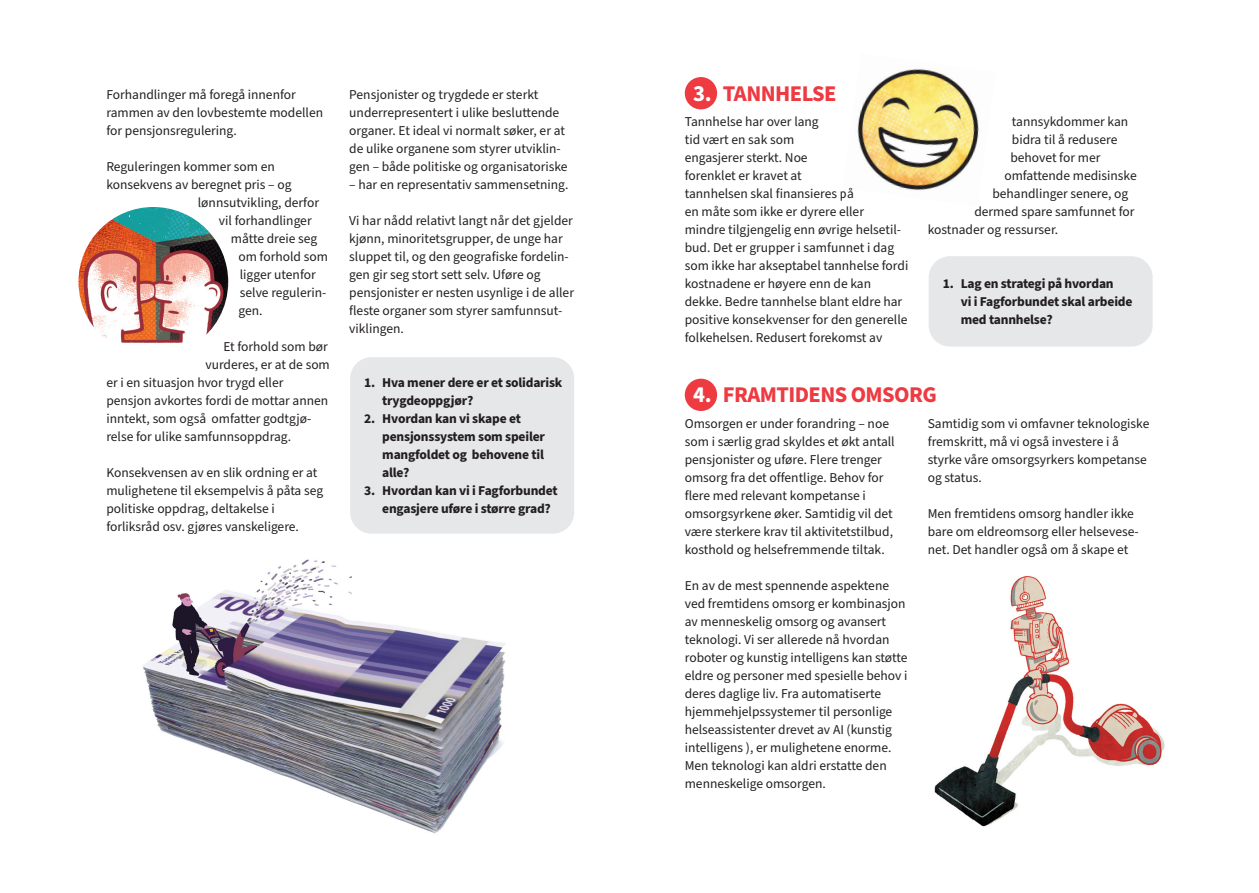
<style>
.page{position:relative;width:1259px;height:893px;background:#fff}
.page>*{position:absolute;margin:0;border:0;box-sizing:border-box;transform-origin:0 0}
.Mellomtittel{font:700 22.5px "Source Sans Pro";letter-spacing:-.025em;color:#ee3a41}
.Brødtekst{font:13.5px/18px "Source Sans Pro";color:#231f20}
.Tittel_liten{font:700 13.5px/18px "Source Sans Pro";letter-spacing:-.015em;color:#231f20}
.s1{color:#fff}
</style>
<div class="page">
<div style="left:685px;top:379px;width:32px;height:32px;background:#ee3a41;border-radius:50%"></div>
<div style="left:685px;top:77px;width:32px;height:32px;background:#ee3a41;border-radius:50%"></div>
<div style="left:350px;top:357px;width:224px;height:177px;background:#e6e7e9;border-radius:21px"></div>
<div style="left:928px;top:256px;width:224px;height:91px;background:#e6e7e9;border-radius:21px"></div>
<img style="left:142px;top:559px;width:364px;height:275px">
<img style="left:934px;top:575px;width:231px;height:252px">
<img style="left:78px;top:207px;width:150px;height:136px">
<img style="left:857px;top:69px;width:122px;height:122px">
<p class="Brødtekst" style="left:106px;top:86px;width:218px">Forhandlinger må foregå innenfor rammen av den lovbestemte modellen for pensjonsregulering.</p>
<p class="Brødtekst" style="left:106px;top:158px;width:170px">Reguleringen kommer som en</p>
<p class="Brødtekst" style="left:106px;top:176px;width:187px">konsekvens av beregnet pris – og</p>
<p class="Brødtekst" style="left:198px;top:194px;width:123px">lønnsutvikling, derfor</p>
<p class="Brødtekst" style="left:219px;top:212px;width:94px">vil forhandlinger</p>
<p class="Brødtekst" style="left:231px;top:230px;width:88px">måtte dreie seg</p>
<p class="Brødtekst" style="left:238px;top:248px;width:91px">om forhold som</p>
<p class="Brødtekst" style="left:240px;top:266px;width:77px">ligger utenfor</p>
<p class="Brødtekst" style="left:240px;top:284px;width:88px">selve regulerin-</p>
<p class="Brødtekst" style="left:238px;top:302px;width:26px">gen.</p>
<p class="Brødtekst" style="left:223px;top:338px;width:106px">Et forhold som bør</p>
<p class="Brødtekst" style="left:205px;top:356px;width:126px">vurderes, er at de som</p>
<p class="Brødtekst" style="left:106px;top:374px;width:179px">er i en situasjon hvor trygd eller</p>
<p class="Brødtekst" style="left:106px;top:392px;width:223px">pensjon avkortes fordi de mottar annen</p>
<p class="Brødtekst" style="left:106px;top:410px;width:206px">inntekt, som også omfatter godtgjø-</p>
<p class="Brødtekst" style="left:106px;top:428px;width:186px">relse for ulike samfunnsoppdrag.</p>
<p class="Brødtekst" style="left:106px;top:464px;width:218px">Konsekvensen av en slik ordning er at mulighetene til eksempelvis å påta seg politiske oppdrag, deltakelse i forliksråd osv. gjøres vanskeligere.</p>
<p class="Brødtekst" style="left:349px;top:86px;width:220px">Pensjonister og trygdede er sterkt underrepresentert i ulike besluttende organer. Et ideal vi normalt søker, er at de ulike organene som styrer utviklin&shy;gen – både politiske og organisatoriske</p>
<p class="Brødtekst" style="left:349px;top:176px;width:221px">– har en representativ sammensetning.</p>
<p class="Brødtekst" style="left:349px;top:212px;width:226px">Vi har nådd relativt langt når det gjelder kjønn, minoritetsgrupper, de unge har sluppet til, og den geografiske fordelin&shy;gen gir seg stort sett selv. Uføre og pensjonister er nesten usynlige i de aller fleste organer som styrer samfunnsut&shy;viklingen.</p>
<p class="Tittel_liten" style="left:382px;top:374px;width:182px;text-indent:-18px">1. Hva mener dere er et solidarisk trygdeoppgjør?</p>
<p class="Tittel_liten" style="left:382px;top:410px;width:164px;text-indent:-18px">2. Hvordan kan vi skape et pensjonssystem som speiler mangfoldet og behovene til alle?</p>
<p class="Tittel_liten" style="left:382px;top:482px;width:177px;text-indent:-18px">3. Hvordan kan vi i Fagforbundet engasjere uføre i større grad?</p>
<p class="Mellomtittel" style="left:693px;top:78px;width:145px"><span class="s1">3.</span> TANNHELSE</p>
<p class="Brødtekst" style="left:685px;top:113px;width:225px">Tannhelse har over lang<br>tid vært en sak som<br>engasjerer sterkt. Noe<br>forenklet er kravet at<br>tannhelsen skal finansieres på<br>en måte som ikke er dyrere eller<br>mindre tilgjengelig enn øvrige helsetil&shy;bud. Det er grupper i samfunnet i dag som ikke har akseptabel tannhelse fordi kostnadene er høyere enn de kan dekke. Bedre tannhelse blant eldre har positive konsekvenser for den generelle folkehelsen. Redusert forekomst av</p>
<p class="Brødtekst" style="left:1012px;top:113px;width:118px">tannsykdommer kan</p>
<p class="Brødtekst" style="left:1012px;top:131px;width:107px">bidra til å redusere</p>
<p class="Brødtekst" style="left:1010px;top:149px;width:91px">behovet for mer</p>
<p class="Brødtekst" style="left:1004px;top:167px;width:134px">omfattende medisinske</p>
<p class="Brødtekst" style="left:992px;top:185px;width:137px">behandlinger senere, og</p>
<p class="Brødtekst" style="left:974px;top:203px;width:162px">dermed spare samfunnet for</p>
<p class="Brødtekst" style="left:927px;top:221px;width:132px">kostnader og ressurser.</p>
<p class="Tittel_liten" style="left:960px;top:275px;width:173px;text-indent:-18px">1. Lag en strategi på hvordan<br>vi i Fagforbundet skal arbeide med tannhelse?</p>
<p class="Mellomtittel" style="left:693px;top:379px;width:245px"><span class="s1">4.</span> FRAMTIDENS OMSORG</p>
<p class="Brødtekst" style="left:685px;top:415px;width:211px">Omsorgen er under forandring – noe som i særlig grad skyldes et økt antall pensjonister og uføre. Flere trenger omsorg fra det offentlige. Behov for flere med relevant kompetanse i omsorgsyrkene øker. Samtidig vil det være sterkere krav til aktivitetstilbud, kosthold og helsefremmende tiltak.</p>
<p class="Brødtekst" style="left:685px;top:577px;width:224px">En av de mest spennende aspektene ved fremtidens omsorg er kombinasjon av menneskelig omsorg og avansert teknologi. Vi ser allerede nå hvordan roboter og kunstig intelligens kan støtte eldre og personer med spesielle behov i deres daglige liv. Fra automatiserte hjemmehjelpssystemer til personlige helseassistenter drevet av AI (kunstig intelligens ), er mulighetene enorme.<br>Men teknologi kan aldri erstatte den menneskelige omsorgen.</p>
<p class="Brødtekst" style="left:927px;top:415px;width:223px">Samtidig som vi omfavner teknologiske fremskritt, må vi også investere i å styrke våre omsorgsyrkers kompetanse og status.</p>
<p class="Brødtekst" style="left:927px;top:505px;width:212px">Men fremtidens omsorg handler ikke bare om eldreomsorg eller helsevese&shy;net. Det handler også om å skape et</p>
</div>
